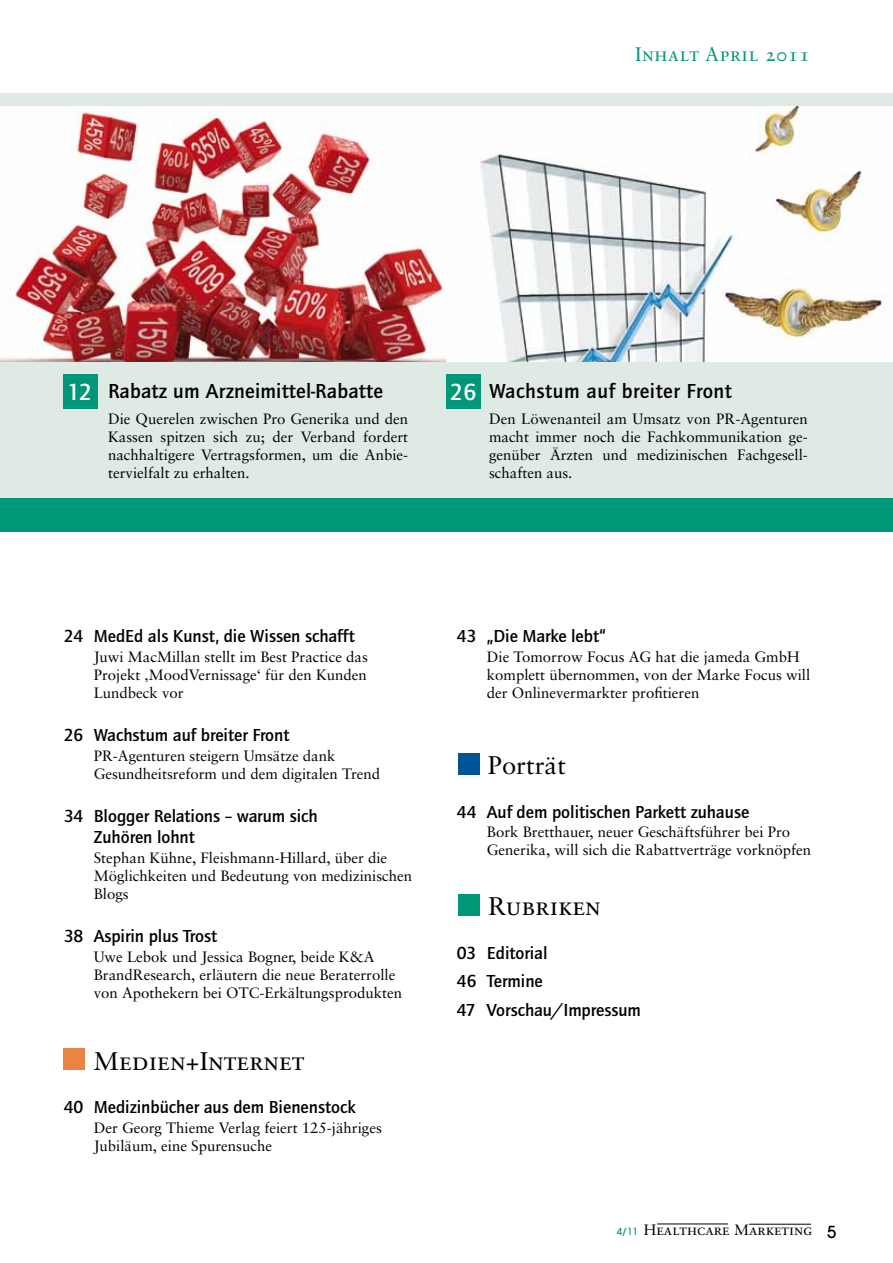
<style>
.page{position:relative;width:893px;height:1263px;background:#fff}
.page>*{position:absolute;margin:0;border:0;box-sizing:border-box;transform-origin:0 0}
.t1{font:25.5px "Sabon Roman SC";color:#000}
.t2{font:25.5px "Sabon";color:#000}
.t3{font:500 24px "Quay Sans ITC Std";color:#fff}
.t4{font:500 21px "Quay Sans ITC Std";letter-spacing:.01em;color:#000}
.t5{font:19.5px "Sabon Roman SC";letter-spacing:.025em;color:#009678}
.t6{font:500 18px/28.5px "Quay Sans ITC Std";color:#000}
.t7{font:15px/18px "Sabon";color:#000}
.t8{font:15px "Sabon Roman SC";color:#000}
.s1{font-family:"Avant Garde";font-weight:500;font-size:9.75px;color:#009678}
.s2{font-family:"Avant Garde";font-weight:500;font-size:16.5px}
</style>
<div class="page">
<div style="left:0;top:94px;width:893px;height:432px;background:#deeae3"></div>
<img style="left:0;top:106px;width:446px;height:255px">
<svg style="left:446px;top:106px;width:447px;height:255px;background:#ebecea"></svg>
<div style="left:64px;top:375px;width:34px;height:34px;background:#009678"></div>
<div style="left:446px;top:375px;width:34px;height:34px;background:#009678"></div>
<div style="left:64px;top:1049px;width:21px;height:21px;background:#ea8443"></div>
<div style="left:458px;top:753px;width:21px;height:21px;background:#059"></div>
<div style="left:459px;top:894px;width:21px;height:21px;background:#009678"></div>
<div style="left:0;top:498px;width:893px;height:33px;background:#009678"></div>
<hr style="left:657px;top:1223px;width:71px;height:1px;background:#000">
<hr style="left:749px;top:1224px;width:62px;height:1px;background:#000">
<h3 class="t5" style="left:635px;top:42px;width:176px">Inhalt April 2011</h3>
<h3 class="t4" style="left:108px;top:378px;width:276px">Rabatz um Arzneimittel-Rabatte</h3>
<p class="t7" style="left:108px;top:410px;width:302px;text-align:justify">Die Querelen zwischen Pro Generika und den Kassen spitzen sich zu; der Verband fordert nachhaltigere Vertragsformen, um die Anbie&shy;tervielfalt zu erhalten.</p>
<h2 class="t3" style="left:67px;top:378px;width:26px">12</h2>
<h2 class="t3" style="left:450px;top:378px;width:28px">26</h2>
<h3 class="t4" style="left:489px;top:378px;width:244px">Wachstum auf breiter Front</h3>
<p class="t7" style="left:489px;top:410px;width:320px;text-align:justify">Den Löwenanteil am Umsatz von PR-Agenturen macht immer noch die Fachkommunikation ge&shy;genüber Ärzten und medizinischen Fachgesell&shy;schaften aus.</p>
<p class="t6" style="left:64px;top:622px;width:293px">24 MedEd als Kunst, die Wissen schafft</p>
<p class="t7" style="left:94px;top:647px;width:276px;text-align:justify">Juwi MacMillan stellt im Best Practice das Projekt ‚MoodVernissage‘ für den Kunden Lundbeck vor</p>
<p class="t6" style="left:64px;top:721px;width:227px">26 Wachstum auf breiter Front</p>
<p class="t7" style="left:94px;top:746px;width:288px">PR-Agenturen steigern Umsätze dank<br>Gesundheitsreform und dem digitalen Trend</p>
<p class="t6" style="left:94px;top:806px;width:226px;line-height:21px;text-indent:-30px">34 Blogger Relations – warum sich<br>Zuhören lohnt</p>
<p class="t7" style="left:94px;top:848px;width:320px">Stephan Kühne, Fleishmann-Hillard, über die<br>Möglichkeiten und Bedeutung von medizinischen<br>Blogs</p>
<p class="t6" style="left:64px;top:922px;width:155px">38 Aspirin plus Trost</p>
<p class="t7" style="left:94px;top:947px;width:310px">Uwe Lebok und Jessica Bogner, beide K&amp;A<br>BrandResearch, erläutern die neue Beraterrolle von Apothekern bei OTC-Erkältungsprodukten</p>
<h1 class="t1" style="left:94px;top:1046px;width:213px">Medien+Internet</h1>
<p class="t6" style="left:64px;top:1093px;width:293px">40 Medizinbücher aus dem Bienenstock</p>
<p class="t7" style="left:94px;top:1118px;width:290px">Der Georg Thieme Verlag feiert 125-jähriges<br>Jubiläum, eine Spurensuche</p>
<p class="t6" style="left:457px;top:622px;width:151px">43 „Die Marke lebt“</p>
<p class="t7" style="left:487px;top:647px;width:325px">Die Tomorrow Focus AG hat die jameda GmbH komplett übernommen, von der Marke Focus will der Onlinevermarkter profitieren</p>
<h1 class="t2" style="left:488px;top:750px;width:79px">Porträt</h1>
<p class="t6" style="left:457px;top:797px;width:294px">44 Auf dem politischen Parkett zuhause</p>
<p class="t7" style="left:487px;top:823px;width:326px">Bork Bretthauer, neuer Geschäftsführer bei Pro<br>Generika, will sich die Rabattverträge vorknöpfen</p>
<h1 class="t1" style="left:488px;top:891px;width:114px">Rubriken</h1>
<p class="t6" style="left:457px;top:938px;width:186px">03 Editorial<br>46 Termine<br>47 Vorschau/Impressum</p>
<p class="t8" style="left:617px;top:1221px;width:221px"><span class="s1">4/11</span> Healthcare Marketing <span class="s2">5</span></p>
</div>
